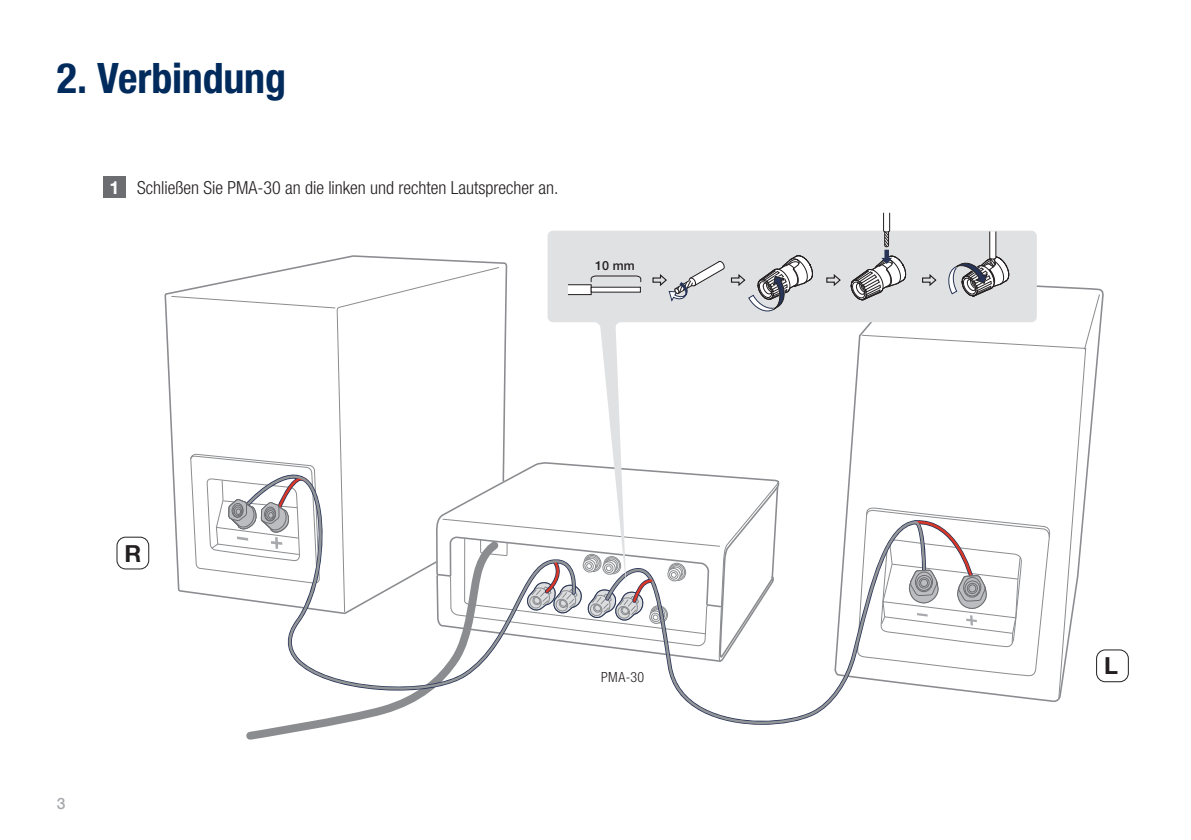
<style>
.page{position:relative;width:1191px;height:840px;background:#fff}
.page>*{position:absolute;margin:0;border:0;box-sizing:border-box;transform-origin:0 0}
.t1{font:700 condensed 42px "Helvetica Neue LT Pro";letter-spacing:-.005em;color:#002b5c}
.t2{font:700 23.4px "Helvetica Neue LT Com";color:#231f20}
.t3{font:300 condensed 18px "Helvetica Neue LT Pro";color:#231f20}
.t4{font:500 15.6px "Helvetica Neue LT Com";color:#a8a9ad}
.t5{font:300 condensed 14px "Helvetica Neue LT Pro";color:#231f20}
.t6{font:500 12.6px "Helvetica Neue LT Pro";color:#231f20}
.s1{font-family:"Helvetica Neue LT Com";font-weight:700;font-stretch:normal;color:#fff}
</style>
<div class="page">
<div style="left:103px;top:176px;width:23px;height:22px;background:#6c6d70"></div>
<svg style="left:1011px;top:279px;width:93px;height:423px"></svg>
<svg style="left:164px;top:256px;width:344px;height:344px"></svg>
<svg style="left:337px;top:267px;width:162px;height:194px"></svg>
<svg style="left:927px;top:334px;width:159px;height:363px"></svg>
<svg style="left:1084px;top:294px;width:16px;height:55px"></svg>
<svg style="left:171px;top:296px;width:165px;height:12px"></svg>
<svg style="left:242px;top:583px;width:159px;height:157px"></svg>
<svg style="left:667px;top:583px;width:251px;height:142px"></svg>
<svg style="left:547px;top:231px;width:489px;height:352px"></svg>
<svg style="left:825px;top:272px;width:16px;height:15px"></svg>
<svg style="left:921px;top:272px;width:16px;height:15px"></svg>
<div style="left:567px;top:284px;width:24px;height:11px;background:#fff;border:1px solid #231f20"></div>
<div style="left:591px;top:287px;width:49px;height:5px;background:#fff"></div>
<svg style="left:590px;top:275px;width:51px;height:7px"></svg>
<svg style="left:652px;top:254px;width:164px;height:67px;background:#d0d0d3"></svg>
<svg style="left:850px;top:212px;width:59px;height:88px"></svg>
<svg style="left:857px;top:507px;width:193px;height:169px"></svg>
<div style="left:963px;top:577px;width:18px;height:20px;border:1px solid #6c6d70;border-radius:50%"></div>
<div style="left:964px;top:580px;width:16px;height:16px;border:1px solid #6c6d70;border-radius:50%"></div>
<div style="left:967px;top:582px;width:10px;height:11px;border:1px solid #6c6d70;border-radius:50%"></div>
<div style="left:968px;top:584px;width:8px;height:8px;border:1px solid #6c6d70;border-radius:50%"></div>
<svg style="left:578px;top:480px;width:201px;height:182px"></svg>
<svg style="left:244px;top:461px;width:334px;height:247px"></svg>
<svg style="left:190px;top:453px;width:130px;height:130px"></svg>
<div style="left:116px;top:536px;width:33px;height:33px;border:1px solid #231f20;border-radius:9px"></div>
<div style="left:1096px;top:649px;width:32px;height:32px;background:#fff;border-radius:9px"></div>
<div style="left:1096px;top:649px;width:32px;height:32px;border:1px solid #231f20;border-radius:9px"></div>
<svg style="left:946px;top:231px;width:63px;height:65px;background:#c0c1c3"></svg>
<h1 class="t1" style="left:57px;top:52px;width:231px">2. Verbindung</h1>
<p class="t3" style="left:109px;top:177px;width:450px"><span class="s1">1</span> Schließen Sie PMA-30 an die linken und rechten Lautsprecher an.</p>
<p class="t6" style="left:595px;top:257px;width:41px">10 mm</p>
<p class="t2" style="left:125px;top:538px;width:18px">R</p>
<p class="t4" style="left:57px;top:793px;width:10px">3</p>
<p class="t5" style="left:601px;top:668px;width:45px">PMA-30</p>
<p class="t2" style="left:1104px;top:651px;width:15px">L</p>
</div>
